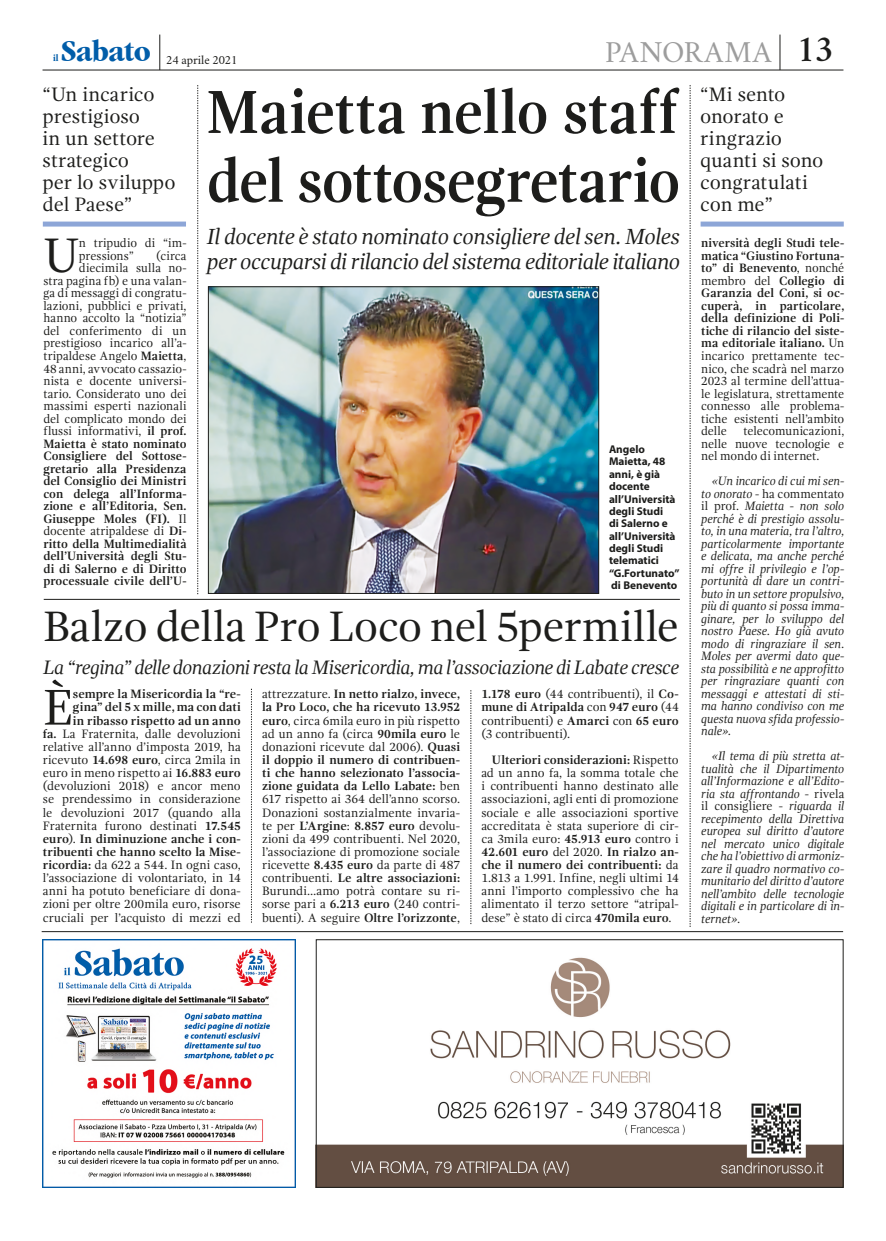
<style>
.page{position:relative;width:886px;height:1241px;background:#fff}
.page>*{position:absolute;margin:0;border:0;box-sizing:border-box;transform-origin:0 0}
.t1{font:700 62.5px/68.8px "Gandhi Serif";letter-spacing:-.02em;color:#1d1d1b;scale:.91 1}
.t2{font:51.62px "Gandhi Serif";color:#1d1d1b}
.t3{font:49.88px "Gandhi Serif";color:#1d1d1b;scale:.96 1}
.t4{font:43.75px "Gandhi Serif";letter-spacing:-.02em;color:#1d1d1b}
.t5{font:700 condensed 31.25px "Garamond FC";color:#005da9;scale:1.1 1}
.t6{font:30px "Crimson";letter-spacing:.03em;color:#9d9d9d}
.t7{font:italic 22.5px "Gandhi Serif";letter-spacing:-.025em;color:#1d1d1b}
.t8{font:20px/22px "Gandhi Serif";color:#1d1d1b}
.t9{font:italic 20px "Gandhi Serif";letter-spacing:-.03em;color:#1d1d1b}
.t10{font:12.5px/13.1px "Gandhi Serif";color:#1d1d1b;text-align:justify}
.t11{font:italic 12.5px/12.5px "Gandhi Serif";letter-spacing:-.01em;color:#1d1d1b;text-align:justify;scale:.96 1}
.t12{font:12.5px/12.5px "Gandhi Serif";color:#1d1d1b;scale:.96 1}
.t13{font:700 12.5px/12.5px "Gandhi Serif";letter-spacing:.005em;color:#1d1d1b;text-align:justify;scale:.96 1}
.t14{font:12.5px "Crimson";color:#1d1d1b}
.t15{font:700 11.25px/12.4px "Myriad Pro";color:#1d1d1b}
.t16{font:700 condensed 10px "Garamond FC";color:#005da9}
.s1{font-weight:600;font-size:37.5px;color:#1d1d1b}
.s2{font-weight:700}
.s3{font-weight:400}
.s4{font-style:normal}
</style>
<div class="page">
<hr style="left:43px;top:70px;width:800px;height:1px;background:#1d1d1b">
<hr style="left:159px;top:35px;width:1px;height:35px;background:#1d1d1b">
<hr style="left:780px;top:35px;width:1px;height:35px;background:#1d1d1b">
<hr style="left:42px;top:931px;width:801px;height:1px;background:#1d1d1b">
<img style="left:318px;top:957px;width:523px;height:228px">
<div style="left:316px;top:939px;width:527px;height:248px;border:1px solid #1d1d1b"></div>
<img style="left:42px;top:939px;width:253px;height:248px">
<img style="left:208px;top:286px;width:391px;height:307px">
<svg style="left:690px;top:85px;width:1px;height:842px"></svg>
<hr style="left:44px;top:599px;width:636px;height:1px;background:#1d1d1b">
<svg style="left:197px;top:85px;width:1px;height:509px"></svg>
<div style="left:43px;top:221px;width:143px;height:5px;background:#8da6d7"></div>
<div style="left:700px;top:221px;width:144px;height:5px;background:#8da6d7"></div>
<svg style="left:251px;top:688px;width:1px;height:234px"></svg>
<svg style="left:471px;top:690px;width:1px;height:233px"></svg>
<h3 class="t5" style="left:61px;top:33px;width:83px">Sabato</h3>
<p class="t16" style="left:53px;top:52px;width:7px">il</p>
<p class="t14" style="left:166px;top:51px;width:73px">24 aprile 2021</p>
<h3 class="t6" style="left:605px;top:31px;width:229px">PANORAMA <span class="s1">13</span></h3>
<h3 class="t8" style="left:43px;top:83px;width:135px">“Un incarico prestigioso<br>in un settore strategico<br>per lo sviluppo del Paese”</h3>
<h3 class="t8" style="left:700px;top:83px;width:125px">“Mi sento onorato e ringrazio quanti si sono congratulati con me”</h3>
<h1 class="t1" style="left:207px;top:78px;width:522px">Maietta nello staff del sottosegretario</h1>
<h3 class="t7" style="left:207px;top:224px;width:475px">Il docente è stato nominato consigliere del sen. Moles</h3>
<p class="t12" style="left:43px;top:249px;width:151px;text-align:right">(circa<br>diecimila sulla no-<br>stra pagina fb) e una valan&shy;ga di messaggi di congratu&shy;lazioni, pubblici e privati, hanno accolto la “notizia” del conferimento di un prestigioso incarico all’a&shy;tripaldese Angelo <span class="s2">Maietta</span>,<br>48 anni, avvocato cassazio&shy;nista e docente universi&shy;tario. Considerato uno dei massimi esperti nazionali del complicato mondo dei flussi informativi, <span class="s2">il prof.<br>Maietta è stato nominato<br>Consigliere del Sottose&shy;gretario alla Presidenza del Consiglio dei Ministri con delega all’Informa&shy;zione e all’Editoria, Sen.<br>Giuseppe Moles (FI).</span> Il docente atripaldese di <span class="s2">Di&shy;ritto della Multimedialità dell’Università degli Stu&shy;di di Salerno e di Diritto processuale civile dell’U-</span></p>
<p class="t13" style="left:701px;top:237px;width:151px">niversità degli Studi tele&shy;matica “Giustino Fortuna&shy;to” di Benevento<span class="s3">, nonché membro del</span> Collegio di Garanzia del Coni, si oc&shy;cuperà, in particolare, della definizione di Poli&shy;tiche di rilancio del siste&shy;ma editoriale italiano. <span class="s3">Un incarico prettamente tec&shy;nico, che scadrà nel marzo 2023 al termine dell’attua&shy;le legislatura, strettamente connesso alle problema&shy;tiche esistenti nell’ambito delle</span></p>
<p class="t12" style="left:79px;top:237px;width:114px">n tripudio di “im&shy;pressions”</p>
<h3 class="t3" style="left:43px;top:227px;width:39px">U</h3>
<h3 class="t7" style="left:207px;top:248px;width:475px">per occuparsi di rilancio del sistema editoriale italiano</h3>
<p class="t12" style="left:701px;top:424px;width:151px;text-align:justify;text-indent:42px">telecomunicazioni, nelle nuove tecnologie e nel mondo di internet.</p>
<p class="t11" style="left:701px;top:474px;width:151px;text-indent:11px">«Un incarico di cui mi sen&shy;to onorato <span class="s4">- ha commentato il prof.</span> Maietta <span class="s4">-</span> non solo perché è di prestigio assolu&shy;to, in una materia, tra l’altro, particolarmente importante e delicata, ma anche perché mi offre il privilegio e l’op&shy;portunità di dare un contri&shy;buto in un settore propulsivo, più di quanto si possa imma&shy;ginare, per lo sviluppo del nostro Paese. Ho già avuto modo di ringraziare il sen.<br>Moles per avermi dato que&shy;sta possibilità e ne approfitto per ringraziare quanti con messaggi e attestati di sti&shy;ma hanno condiviso con me questa nuova sfida professio&shy;nale».</p>
<p class="t11" style="left:701px;top:749px;width:151px;text-indent:11px">«Il tema di più stretta at&shy;tualità che il Dipartimento all’Informazione e all’Edito&shy;ria sta affrontando <span class="s4">- rivela il consigliere -</span> riguarda il recepimento della Direttiva europea sul diritto d’autore nel mercato unico digitale che ha l’obiettivo di armoniz&shy;zare il quadro normativo co&shy;munitario del diritto d’autore nell’ambito delle tecnologie digitali e in particolare di in&shy;ternet».</p>
<p class="t15" style="left:609px;top:442px;width:72px">Angelo<br>Maietta, 48 anni, è già docente all’Università degli Studi<br>di Salerno e all’Università degli Studi telematici “G.Fortunato” di Benevento</p>
<h3 class="t4" style="left:43px;top:601px;width:637px">Balzo della Pro Loco nel 5permille</h3>
<h3 class="t9" style="left:43px;top:656px;width:637px">La “regina” delle donazioni resta la Misericordia, ma l’associazione di Labate cresce</h3>
<p class="t10" style="left:262px;top:687px;width:199px">attrezzature. <span class="s2">In netto rialzo, invece, la Pro Loco, che ha ricevuto 13.952 euro</span>, circa 6mila euro in più rispetto ad un anno fa (circa <span class="s2">90mila euro</span> le donazioni ricevute dal 2006). <span class="s2">Quasi il doppio il numero di contribuen&shy;ti che hanno selezionato l’associa&shy;zione guidata da Lello Labate:</span> ben 617 rispetto ai 364 dell’anno scorso.<br>Donazioni sostanzialmente invaria&shy;te per <span class="s2">L’Argine</span>: <span class="s2">8.857 euro</span> devolu&shy;zioni da 499 contribuenti. Nel 2020, l’associazione di promozione sociale ricevette <span class="s2">8.435 euro</span> da parte di 487 contribuenti. <span class="s2">Le altre associazioni:<br></span>Burundi…amo potrà contare su ri&shy;sorse pari a <span class="s2">6.213 euro</span> (240 contri&shy;buenti). A seguire <span class="s2">Oltre l’orizzonte</span>,</p>
<p class="t10" style="left:481px;top:687px;width:199px"><span class="s2">1.178 euro</span> (44 contribuenti), il <span class="s2">Co&shy;mune di Atripalda</span> con <span class="s2">947 euro</span> (44 contribuenti) e <span class="s2">Amarci</span> con <span class="s2">65 euro </span>(3 contribuenti).</p>
<h2 class="t2" style="left:43px;top:678px;width:32px">È</h2>
<p class="t10" style="left:43px;top:687px;width:199px;text-align:right"><span class="s2">sempre la Misericordia la “re&shy;gina” del 5 x mille, ma con dati<br>in ribasso rispetto ad un anno<br>fa.</span> La Fraternita, dalle devoluzioni relative all’anno d’imposta 2019, ha ricevuto <span class="s2">14.698 euro</span>, circa 2mila in euro in meno rispetto ai <span class="s2">16.883 euro </span>(devoluzioni 2018) e ancor meno se prendessimo in considerazione le devoluzioni 2017 (quando alla Fraternita furono destinati <span class="s2">17.545 euro</span>). <span class="s2">In diminuzione anche i con&shy;tribuenti che hanno scelto la Mise&shy;ricordia:</span> da 622 a 544. In ogni caso, l’associazione di volontariato, in 14 anni ha potuto beneficiare di dona&shy;zioni per oltre 200mila euro, risorse cruciali per l’acquisto di mezzi ed</p>
<p class="t10" style="left:481px;top:753px;width:199px;text-indent:11px"><span class="s2">Ulteriori considerazioni:</span> Rispetto ad un anno fa, la somma totale che i contribuenti hanno destinato alle associazioni, agli enti di promozione sociale e alle associazioni sportive accreditata è stata superiore di cir&shy;ca 3mila euro: <span class="s2">45.913 euro</span> contro i <span class="s2">42.601 euro</span> del 2020. <span class="s2">In rialzo an&shy;che il numero dei contribuenti:</span> da 1.813 a 1.991. Infine, negli ultimi 14 anni l’importo complessivo che ha alimentato il terzo settore “atripal&shy;dese” è stato di circa <span class="s2">470mila euro</span>.</p>
</div>
